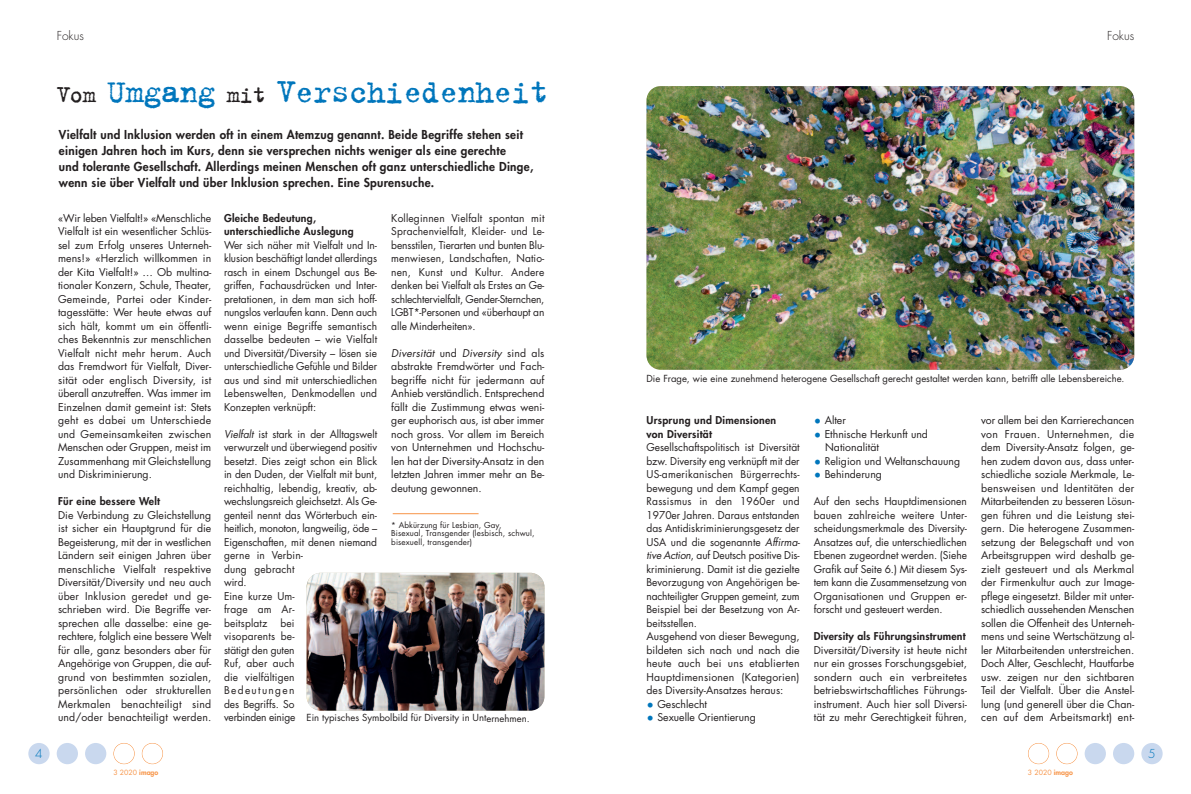
<style>
.page{position:relative;width:1191px;height:794px;background:#fff}
.page>*{position:absolute;margin:0;border:0;box-sizing:border-box;transform-origin:0 0}
.t1{font:35px "Trixie";letter-spacing:-.035em;color:#0076bc}
.t2{font:800 12px/16px "Futura";letter-spacing:.025em;color:#231f20}
.t3{font:300 12px "Futura";color:#231f20}
.t4{font:300 12px "Futura";color:#0076bc}
.t5{font:10.5px/13.5px "Futura";color:#231f20;text-align:justify}
.t6{font:800 10.5px/13.5px "Futura";letter-spacing:.025em;color:#231f20}
.t7{font:9.5px "Futura";color:#231f20}
.t8{font:8px/8.5px "Futura";letter-spacing:.015em;color:#231f20}
.t9{font:7px "Futura";color:#f79447}
.s1{font-size:25px;color:#231f20}
.s2{font-style:italic}
.s3{font-weight:800}
.s4{font-size:13px;color:#0076bc}
</style>
<div class="page">
<div style="left:1141px;top:743px;width:21px;height:21px;background:#c9d8ee;border-radius:50%"></div>
<div style="left:1113px;top:743px;width:21px;height:21px;background:#c9d8ee;border-radius:50%"></div>
<div style="left:1084px;top:743px;width:22px;height:21px;background:#c9d8ee;border-radius:50%"></div>
<div style="left:1056px;top:743px;width:21px;height:21px;border:1px solid #f79447;border-radius:50%"></div>
<div style="left:1028px;top:743px;width:21px;height:21px;border:1px solid #f79447;border-radius:50%"></div>
<div style="left:28px;top:743px;width:22px;height:21px;background:#c9d8ee;border-radius:50%"></div>
<div style="left:57px;top:743px;width:21px;height:21px;background:#c9d8ee;border-radius:50%"></div>
<div style="left:85px;top:743px;width:21px;height:21px;background:#c9d8ee;border-radius:50%"></div>
<div style="left:113px;top:743px;width:22px;height:21px;border:1px solid #f79447;border-radius:50%"></div>
<div style="left:142px;top:743px;width:21px;height:21px;border:1px solid #f79447;border-radius:50%"></div>
<img style="left:646px;top:86px;width:488px;height:284px;border-radius:14px">
<img style="left:306px;top:573px;width:238px;height:137px;border-radius:14px">
<hr style="left:393px;top:513px;width:85px;height:1px;background:#f79447">
<p class="t3" style="left:57px;top:28px;width:29px">Fokus</p>
<p class="t3" style="left:1107px;top:28px;width:29px">Fokus</p>
<p class="t4" style="left:35px;top:745px;width:9px">4</p>
<h1 class="t1" style="left:57px;top:71px;width:493px"><span class="s1">Vom</span> Umgang <span class="s1">mit</span> Verschiedenheit</h1>
<p class="t2" style="left:59px;top:127px;width:476px">Vielfalt und Inklusion werden oft in einem Atemzug genannt. Beide Begriffe stehen seit einigen Jahren hoch im Kurs, denn sie versprechen nichts weniger als eine gerechte<br>und tolerante Gesellschaft. Allerdings meinen Menschen oft ganz unterschiedliche Dinge, wenn sie über Vielfalt und über Inklusion sprechen. Eine Spurensuche.</p>
<p class="t5" style="left:58px;top:211px;width:155px">«Wir leben Vielfalt!» «Menschliche Vielfalt ist ein wesentlicher Schlüs&shy;sel zum Erfolg unseres Unterneh&shy;mens!» «Herzlich willkommen in der Kita Vielfalt!» … Ob multina&shy;tionaler Konzern, Schule, Theater, Gemeinde, Partei oder Kinder&shy;tagesstätte: Wer heute etwas auf sich hält, kommt um ein öffentli&shy;ches Bekenntnis zur menschlichen Vielfalt nicht mehr herum. Auch das Fremdwort für Vielfalt, Diver&shy;sität oder englisch Diversity, ist überall anzutreffen. Was immer im Einzelnen damit gemeint ist: Stets geht es dabei um Unterschiede und Gemeinsamkeiten zwischen Menschen oder Gruppen, meist im Zusammenhang mit Gleichstellung und Diskriminierung.</p>
<p class="t6" style="left:58px;top:494px;width:103px">Für eine bessere Welt</p>
<p class="t5" style="left:58px;top:508px;width:155px">Die Verbindung zu Gleichstellung ist sicher ein Hauptgrund für die Begeisterung, mit der in westlichen Ländern seit einigen Jahren über menschliche Vielfalt respektive Diversität/Diversity und neu auch über Inklusion geredet und ge&shy;schrieben wird. Die Begriffe ver&shy;sprechen alle dasselbe: eine ge&shy;rechtere, folglich eine bessere Welt für alle, ganz besonders aber für Angehörige von Gruppen, die auf&shy;grund von bestimmten sozialen, persönlichen oder strukturellen Merkmalen benachteiligt sind und/oder benachteiligt werden.</p>
<p class="t6" style="left:224px;top:211px;width:131px">Gleiche Bedeutung, unterschiedliche Auslegung</p>
<p class="t5" style="left:224px;top:238px;width:155px">Wer sich näher mit Vielfalt und In&shy;klusion beschäftigt landet allerdings rasch in einem Dschungel aus Be&shy;griffen, Fachausdrücken und Inter&shy;pretationen, in dem man sich hoff&shy;nungslos verlaufen kann. Denn auch wenn einige Begriffe semantisch dasselbe bedeuten – wie Vielfalt und Diversität/Diversity – lösen sie unterschiedliche Gefühle und Bilder aus und sind mit unterschiedlichen Lebenswelten, Denkmodellen und Konzepten verknüpft:</p>
<p class="t5" style="left:224px;top:427px;width:155px;text-align:left"><span class="s2">Vielfalt</span> ist stark in der Alltagswelt verwurzelt und überwiegend positiv besetzt. Dies zeigt schon ein Blick in den Duden, der Vielfalt mit bunt, reichhaltig, lebendig, kreativ, ab&shy;wechslungsreich gleichsetzt. Als Ge&shy;genteil nennt das Wörterbuch ein&shy;heitlich, monoton, langweilig, öde –<br>Eigenschaften, mit denen niemand gerne in Verbin-<br>dung gebracht<br>wird.<br>Eine kurze Um-<br>frage am Ar-<br>beitsplatz bei<br>visoparents be-<br>stätigt den guten<br>Ruf, aber auch<br>die vielfältigen<br>Bedeutungen<br>des Begriffs. So<br>verbinden einige</p>
<p class="t5" style="left:391px;top:211px;width:155px">Kolleginnen Vielfalt spontan mit Sprachenvielfalt, Kleider- und Le&shy;bensstilen, Tierarten und bunten Blu&shy;menwiesen, Landschaften, Natio&shy;nen, Kunst und Kultur. Andere denken bei Vielfalt als Erstes an Ge&shy;schlechtervielfalt, Gender-Sternchen, LGBT*-Personen und «überhaupt an alle Minderheiten».</p>
<p class="t5" style="left:391px;top:346px;width:155px"><span class="s2">Diversität</span> und <span class="s2">Diversity</span> sind als abstrakte Fremdwörter und Fach&shy;begriffe nicht für jedermann auf Anhieb verständlich. Entsprechend fällt die Zustimmung etwas weni&shy;ger euphorisch aus, ist aber immer noch gross. Vor allem im Bereich von Unternehmen und Hochschu&shy;len hat der Diversity-Ansatz in den letzten Jahren immer mehr an Be&shy;deutung gewonnen.</p>
<p class="t8" style="left:391px;top:520px;width:145px">* Abkürzung für Lesbian, Gay,<br>Bisexual, Transgender (lesbisch, schwul, bisexuell, transgender)</p>
<p class="t7" style="left:306px;top:711px;width:225px">Ein typisches Symbolbild für Diversity in Unternehmen.</p>
<p class="t9" style="left:113px;top:768px;width:46px">3 2020 <span class="s3">imago</span></p>
<p class="t7" style="left:646px;top:372px;width:479px">Die Frage, wie eine zunehmend heterogene Gesellschaft gerecht gestaltet werden kann, betrifft alle Lebensbereiche.</p>
<p class="t6" style="left:646px;top:413px;width:131px">Ursprung und Dimensionen von Diversität</p>
<p class="t5" style="left:646px;top:440px;width:155px;text-align:left">Gesellschaftspolitisch ist Diversität bzw. Diversity eng verknüpft mit der US-amerikanischen Bürgerrechts&shy;bewegung und dem Kampf gegen Rassismus in den 1960er und 1970er Jahren. Daraus entstanden das Antidiskriminierungsgesetz der USA und die sogenannte <span class="s2">Affirma&shy;tive Action</span>, auf Deutsch positive Dis&shy;kriminierung. Damit ist die gezielte Bevorzugung von Angehörigen be&shy;nachteiligter Gruppen gemeint, zum Beispiel bei der Besetzung von Ar&shy;beitsstellen.<br>Ausgehend von dieser Bewegung, bildeten sich nach und nach die heute auch bei uns etablierten Hauptdimensionen (Kategorien) des Diversity-Ansatzes heraus:</p>
<p class="t5" style="left:646px;top:697px;width:62px"><span class="s4">•</span> Geschlecht</p>
<p class="t5" style="left:646px;top:710px;width:111px"><span class="s4">•</span> Sexuelle Orientierung</p>
<p class="t5" style="left:814px;top:413px;width:34px"><span class="s4">•</span> Alter</p>
<p class="t5" style="left:825px;top:427px;width:104px;text-indent:-11px"><span class="s4">•</span> Ethnische Herkunft und<br>Nationalität</p>
<p class="t5" style="left:814px;top:454px;width:148px"><span class="s4">•</span> Religion und Weltanschauung</p>
<p class="t5" style="left:814px;top:467px;width:70px"><span class="s4">•</span> Behinderung</p>
<p class="t5" style="left:814px;top:494px;width:155px">Auf den sechs Hauptdimensionen bauen zahlreiche weitere Unter&shy;scheidungsmerkmale des Diversity-Ansatzes auf, die unterschiedlichen Ebenen zugeordnet werden. (Siehe Grafik auf Seite 6.) Mit diesem Sys&shy;tem kann die Zusammensetzung von Organisationen und Gruppen er&shy;forscht und gesteuert werden.</p>
<p class="t6" style="left:814px;top:629px;width:153px">Diversity als Führungsinstrument</p>
<p class="t5" style="left:814px;top:643px;width:155px">Diversität/Diversity ist heute nicht nur ein grosses Forschungsgebiet, sondern auch ein verbreitetes betriebswirtschaftliches Führungs&shy;instrument. Auch hier soll Diversi&shy;tät zu mehr Gerechtigkeit führen,</p>
<p class="t5" style="left:981px;top:413px;width:155px">vor allem bei den Karrierechancen von Frauen. Unternehmen, die dem Diversity-Ansatz folgen, ge&shy;hen zudem davon aus, dass unter&shy;schiedliche soziale Merkmale, Le&shy;bensweisen und Identitäten der Mitarbeitenden zu besseren Lösun&shy;gen führen und die Leistung stei&shy;gern. Die heterogene Zusammen&shy;setzung der Belegschaft und von Arbeitsgruppen wird deshalb ge&shy;zielt gesteuert und als Merkmal der Firmenkultur auch zur Image&shy;pflege eingesetzt. Bilder mit unter&shy;schiedlich aussehenden Menschen sollen die Offenheit des Unterneh&shy;mens und seine Wertschätzung al&shy;ler Mitarbeitenden unterstreichen.<br>Doch Alter, Geschlecht, Hautfarbe usw. zeigen nur den sichtbaren Teil der Vielfalt. Über die Anstel&shy;lung (und generell über die Chan&shy;cen auf dem Arbeitsmarkt) ent-</p>
<p class="t9" style="left:1028px;top:768px;width:46px">3 2020 <span class="s3">imago</span></p>
<p class="t4" style="left:1148px;top:745px;width:9px">5</p>
</div>
